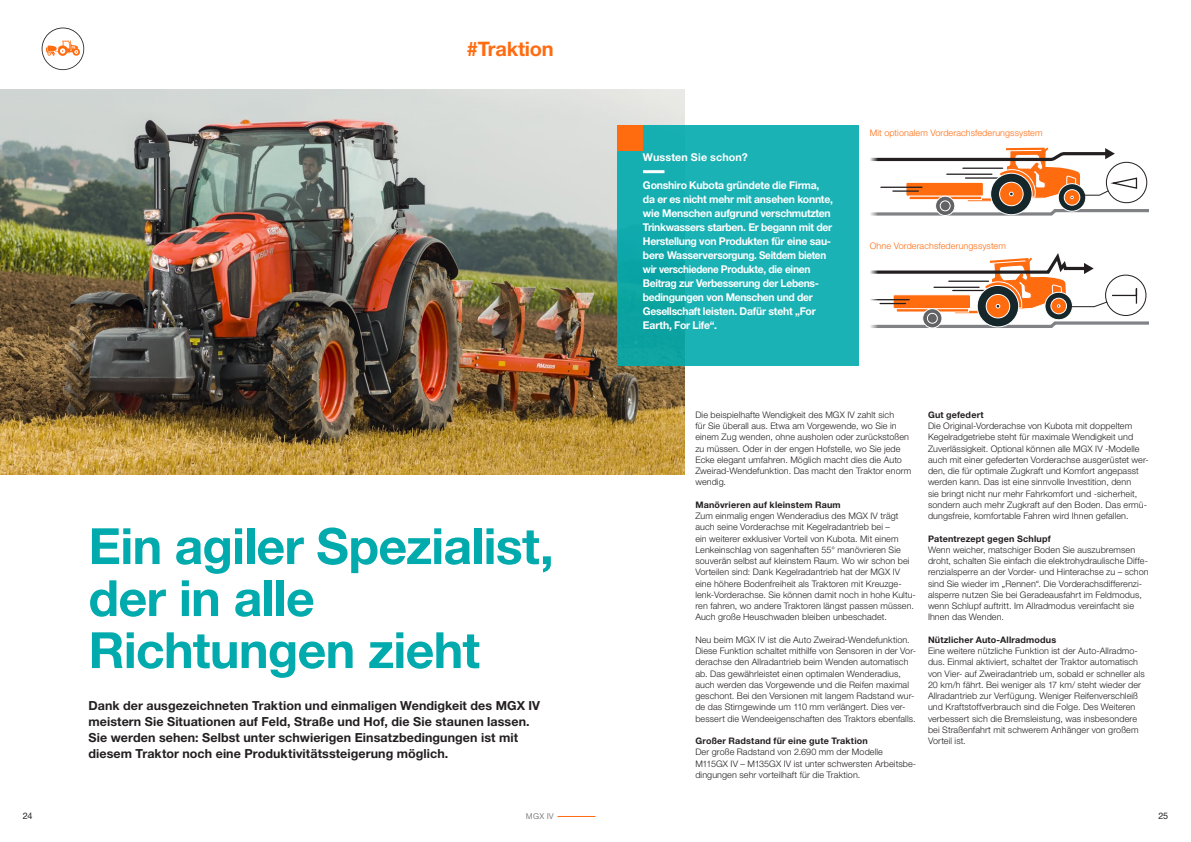
<style>
.page{position:relative;width:1191px;height:842px;background:#fff}
.page>*{position:absolute;margin:0;border:0;box-sizing:border-box;transform-origin:0 0}
.t1{font:700 50px/52px "Helvetica Neue LT Std";letter-spacing:-.015em;color:#00aaad}
.t2{font:700 20px "Helvetica Neue LT Std";letter-spacing:-.01em;color:#ff6b0f}
.t3{font:700 12.5px/16px "Helvetica Neue LT Std";letter-spacing:.005em;color:#231f20}
.t4{font:700 10.8px/14px "Helvetica Neue LT Std";letter-spacing:-.03em;color:#fff}
.t5{font:700 10.8px "Helvetica Neue LT Std";letter-spacing:.01em;color:#fff}
.t6{font:300 9px/11.2px "Helvetica Neue LT Std";letter-spacing:.01em;color:#231f20}
.t7{font:700 9px "Helvetica Neue LT Std";letter-spacing:.02em;color:#231f20}
.t8{font:300 9px "Helvetica Neue LT Std";letter-spacing:.01em;color:#ff6b0f}
.t9{font:9px "Helvetica Neue LT Std";color:#231f20}
.t10{font:8px "Helvetica Neue LT Std";color:#808285}
</style>
<div class="page">
<hr style="left:557px;top:816px;width:38px;height:1px;background:#ff6b0f">
<img style="left:0;top:89px;width:684px;height:385px">
<svg style="left:870px;top:147px;width:278px;height:181px"></svg>
<div style="left:617px;top:125px;width:241px;height:241px;background:linear-gradient(to right,#11aaab,#1db5b9)"></div>
<hr style="left:643px;top:170px;width:21px;height:3px;background:#fff">
<div style="left:617px;top:125px;width:26px;height:26px;background:#ff6b0f"></div>
<svg style="left:42px;top:28px;width:42px;height:42px"></svg>
<h2 class="t2" style="left:467px;top:36px;width:88px">#Traktion</h2>
<h1 class="t1" style="left:88px;top:519px;width:467px">Ein agiler Spezialist, der in alle<br>Richtungen zieht</h1>
<p class="t3" style="left:88px;top:697px;width:453px">Dank der ausgezeichneten Traktion und einmaligen Wendigkeit des MGX IV meistern Sie Situationen auf Feld, Straße und Hof, die Sie staunen lassen.<br>Sie werden sehen: Selbst unter schwierigen Einsatzbedingungen ist mit diesem Traktor noch eine Produktivitätssteigerung möglich.</p>
<p class="t5" style="left:643px;top:151px;width:106px">Wussten Sie schon?</p>
<p class="t4" style="left:643px;top:178px;width:191px">Gonshiro Kubota gründete die Firma, da er es nicht mehr mit ansehen konnte, wie Menschen aufgrund verschmutzten Trinkwassers starben. Er begann mit der Herstellung von Produkten für eine sau&shy;bere Wasserversorgung. Seitdem bieten wir verschiedene Produkte, die einen Beitrag zur Verbesserung der Lebens&shy;bedingungen von Menschen und der Gesellschaft leisten. Dafür steht „For Earth, For Life“.</p>
<p class="t8" style="left:870px;top:128px;width:174px">Mit optionalem Vorderachsfederungssystem</p>
<p class="t8" style="left:870px;top:240px;width:138px">Ohne Vorderachsfederungssystem</p>
<p class="t6" style="left:695px;top:409px;width:217px">Die beispielhafte Wendigkeit des MGX IV zahlt sich<br>für Sie überall aus. Etwa am Vorgewende, wo Sie in einem Zug wenden, ohne ausholen oder zurückstoßen zu müssen. Oder in der engen Hofstelle, wo Sie jede Ecke elegant umfahren. Möglich macht dies die Auto Zweirad-Wendefunktion. Das macht den Traktor enorm wendig.</p>
<p class="t7" style="left:695px;top:499px;width:147px">Manövrieren auf kleinstem Raum</p>
<p class="t6" style="left:695px;top:510px;width:222px">Zum einmalig engen Wenderadius des MGX IV trägt auch seine Vorderachse mit Kegelradantrieb bei –<br>ein weiterer exklusiver Vorteil von Kubota. Mit einem Lenkeinschlag von sagenhaften 55° manövrieren Sie souverän selbst auf kleinstem Raum. Wo wir schon bei Vorteilen sind: Dank Kegelradantrieb hat der MGX IV eine höhere Bodenfreiheit als Traktoren mit Kreuzge&shy;lenk-Vorderachse. Sie können damit noch in hohe Kultu&shy;ren fahren, wo andere Traktoren längst passen müssen.<br>Auch große Heuschwaden bleiben unbeschadet.</p>
<p class="t6" style="left:695px;top:634px;width:222px">Neu beim MGX IV ist die Auto Zweirad-Wendefunktion.<br>Diese Funktion schaltet mithilfe von Sensoren in der Vor&shy;derachse den Allradantrieb beim Wenden automatisch ab. Das gewährleistet einen optimalen Wenderadius, auch werden das Vorgewende und die Reifen maximal geschont. Bei den Versionen mit langem Radstand wur&shy;de das Stirngewinde um 110 mm verlängert. Dies ver&shy;bessert die Wendeeigenschaften des Traktors ebenfalls.</p>
<p class="t7" style="left:695px;top:735px;width:174px">Großer Radstand für eine gute Traktion</p>
<p class="t6" style="left:695px;top:746px;width:222px">Der große Radstand von 2.690 mm der Modelle<br>M115GX IV – M135GX IV ist unter schwersten Arbeitsbe&shy;dingungen sehr vorteilhaft für die Traktion.</p>
<p class="t7" style="left:928px;top:409px;width:57px">Gut gefedert</p>
<p class="t6" style="left:928px;top:420px;width:222px">Die Original-Vorderachse von Kubota mit doppeltem Kegelradgetriebe steht für maximale Wendigkeit und Zuverlässigkeit. Optional können alle MGX IV -Modelle auch mit einer gefederten Vorderachse ausgerüstet wer&shy;den, die für optimale Zugkraft und Komfort angepasst werden kann. Das ist eine sinnvolle Investition, denn<br>sie bringt nicht nur mehr Fahrkomfort und -sicherheit, sondern auch mehr Zugkraft auf den Boden. Das ermü&shy;dungsfreie, komfortable Fahren wird Ihnen gefallen.</p>
<p class="t7" style="left:928px;top:533px;width:124px">Patentrezept gegen Schlupf</p>
<p class="t6" style="left:928px;top:544px;width:222px">Wenn weicher, matschiger Boden Sie auszubremsen droht, schalten Sie einfach die elektrohydraulische Diffe&shy;renzialsperre an der Vorder- und Hinterachse zu – schon sind Sie wieder im „Rennen“. Die Vorderachsdifferenzi&shy;alsperre nutzen Sie bei Geradeausfahrt im Feldmodus, wenn Schlupf auftritt. Im Allradmodus vereinfacht sie Ihnen das Wenden.</p>
<p class="t7" style="left:928px;top:634px;width:130px">Nützlicher Auto-Allradmodus</p>
<p class="t6" style="left:928px;top:645px;width:218px">Eine weitere nützliche Funktion ist der Auto-Allradmo&shy;dus. Einmal aktiviert, schaltet der Traktor automatisch von Vier- auf Zweiradantrieb um, sobald er schneller als 20 km/h fährt. Bei weniger als 17 km/ steht wieder der Allradantrieb zur Verfügung. Weniger Reifenverschleiß und Kraftstoffverbrauch sind die Folge. Des Weiteren verbessert sich die Bremsleistung, was insbesondere bei Straßenfahrt mit schwerem Anhänger von großem Vorteil ist.</p>
<p class="t9" style="left:23px;top:811px;width:11px">24</p>
<p class="t10" style="left:526px;top:812px;width:29px">MGX IV</p>
<p class="t9" style="left:1158px;top:811px;width:11px">25</p>
</div>
